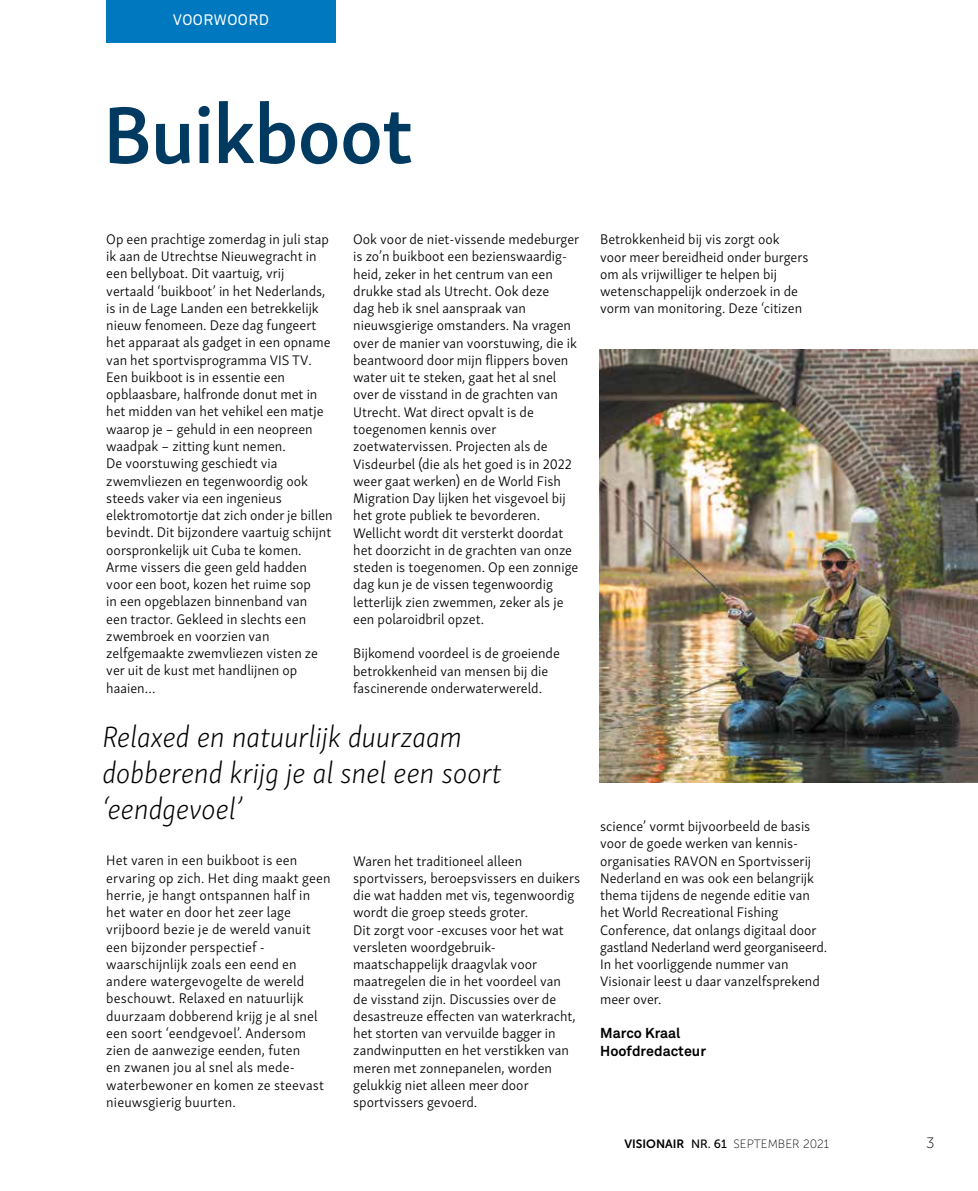
<style>
.page{position:relative;width:978px;height:1191px;background:#fff}
.page>*{position:absolute;margin:0;border:0;box-sizing:border-box;transform-origin:0 0}
.t1{font:600 82.5px "Skolar Sans Latn";letter-spacing:-.02em;color:#003a60}
.t2{font:30px/36px "Skolar Sans El It";color:#000}
.t3{font:15px "Akkurat";letter-spacing:.035em;color:#fff}
.t4{font:15px "Museo Sans 100";color:#000}
.t5{font:300 14.25px/17.2px "Skolar Sans Latn";color:#000}
.t6{font:700 14.25px/17.2px "Akkurat";color:#000}
.t7{font:12px "Museo Sans 100";color:#000}
.s1{font-family:"Museo Sans 700"}
.s2{font-family:"Museo Sans 500"}
</style>
<div class="page">
<img style="left:600px;top:350px;width:378px;height:432px">
<div style="left:106px;top:0;width:230px;height:43px;background:#0078bf"></div>
<p class="t3" style="left:173px;top:11px;width:97px">VOORWOORD</p>
<h1 class="t1" style="left:103px;top:70px;width:312px">Buikboot</h1>
<p class="t5" style="left:106px;top:229px;width:228px">Op een prachtige zomerdag in juli stap ik aan de Utrechtse Nieuwegracht in een bellyboat. Dit vaartuig, vrij vertaald ‘buikboot’ in het Nederlands, is in de Lage Landen een betrekkelijk nieuw fenomeen. Deze dag fungeert het apparaat als gadget in een opname van het sportvisprogramma VIS TV.<br>Een buikboot is in essentie een opblaasbare, halfronde donut met in het midden van het vehikel een matje waarop je – gehuld in een neopreen waadpak – zitting kunt nemen.<br>De voorstuwing geschiedt via zwemvliezen en tegenwoordig ook steeds vaker via een ingenieus elektromotortje dat zich onder je billen bevindt. Dit bijzondere vaartuig schijnt oorspronkelijk uit Cuba te komen.<br>Arme vissers die geen geld hadden voor een boot, kozen het ruime sop<br>in een opgeblazen binnenband van<br>een tractor. Gekleed in slechts een zwembroek en voorzien van zelfgemaakte zwemvliezen visten ze ver uit de kust met handlijnen op haaien…</p>
<p class="t5" style="left:353px;top:230px;width:228px">Ook voor de niet-vissende medeburger is zo’n buikboot een bezienswaardig&shy;heid, zeker in het centrum van een drukke stad als Utrecht. Ook deze<br>dag heb ik snel aanspraak van nieuwsgierige omstanders. Na vragen over de manier van voorstuwing, die ik beantwoord door mijn flippers boven water uit te steken, gaat het al snel over de visstand in de grachten van Utrecht. Wat direct opvalt is de toegenomen kennis over zoetwatervissen. Projecten als de Visdeurbel (die als het goed is in 2022 weer gaat werken) en de World Fish Migration Day lijken het visgevoel bij het grote publiek te bevorderen.<br>Wellicht wordt dit versterkt doordat het doorzicht in de grachten van onze steden is toegenomen. Op een zonnige dag kun je de vissen tegenwoordig letterlijk zien zwemmen, zeker als je een polaroidbril opzet.</p>
<p class="t5" style="left:353px;top:644px;width:208px">Bijkomend voordeel is de groeiende betrokkenheid van mensen bij die fascinerende onderwaterwereld.</p>
<h2 class="t2" style="left:102px;top:716px;width:401px">Relaxed en natuurlijk duurzaam dobberend krijg je al snel een soort ‘eendgevoel’</h2>
<p class="t5" style="left:106px;top:850px;width:226px">Het varen in een buikboot is een ervaring op zich. Het ding maakt geen herrie, je hangt ontspannen half in het water en door het zeer lage vrijboord bezie je de wereld vanuit een bijzonder perspectief - waarschijnlijk zoals een eend en andere watergevogelte de wereld beschouwt. Relaxed en natuurlijk duurzaam dobberend krijg je al snel een soort ‘eendgevoel’. Andersom zien de aanwezige eenden, futen<br>en zwanen jou al snel als mede&shy;waterbewoner en komen ze steevast nieuwsgierig buurten.</p>
<p class="t5" style="left:353px;top:851px;width:228px">Waren het traditioneel alleen sportvissers, beroepsvissers en duikers die wat hadden met vis, tegenwoordig wordt die groep steeds groter.<br>Dit zorgt voor -excuses voor het wat versleten woordgebruik&shy;maatschappelijk draagvlak voor maatregelen die in het voordeel van<br>de visstand zijn. Discussies over de desastreuze effecten van waterkracht, het storten van vervuilde bagger in zandwinputten en het verstikken van meren met zonnepanelen, worden gelukkig niet alleen meer door sportvissers gevoerd.</p>
<p class="t5" style="left:600px;top:230px;width:210px">Betrokkenheid bij vis zorgt ook voor meer bereidheid onder burgers om als vrijwilliger te helpen bij wetenschappelijk onderzoek in de vorm van monitoring. Deze ‘citizen</p>
<p class="t5" style="left:600px;top:816px;width:228px">science’ vormt bijvoorbeeld de basis voor de goede werken van kennis&shy;organisaties RAVON en Sportvisserij Nederland en was ook een belangrijk thema tijdens de negende editie van het World Recreational Fishing Conference, dat onlangs digitaal door gastland Nederland werd georganiseerd.<br>In het voorliggende nummer van Visionair leest u daar vanzelfsprekend meer over.</p>
<p class="t6" style="left:600px;top:1024px;width:107px">Marco Kraal<br>Hoofdredacteur</p>
<p class="t7" style="left:624px;top:1138px;width:206px"><span class="s1">VISIONAIR</span> <span class="s2">NR. 61</span> SEPTEMBER 2021</p>
<p class="t4" style="left:926px;top:1135px;width:10px">3</p>
</div>
